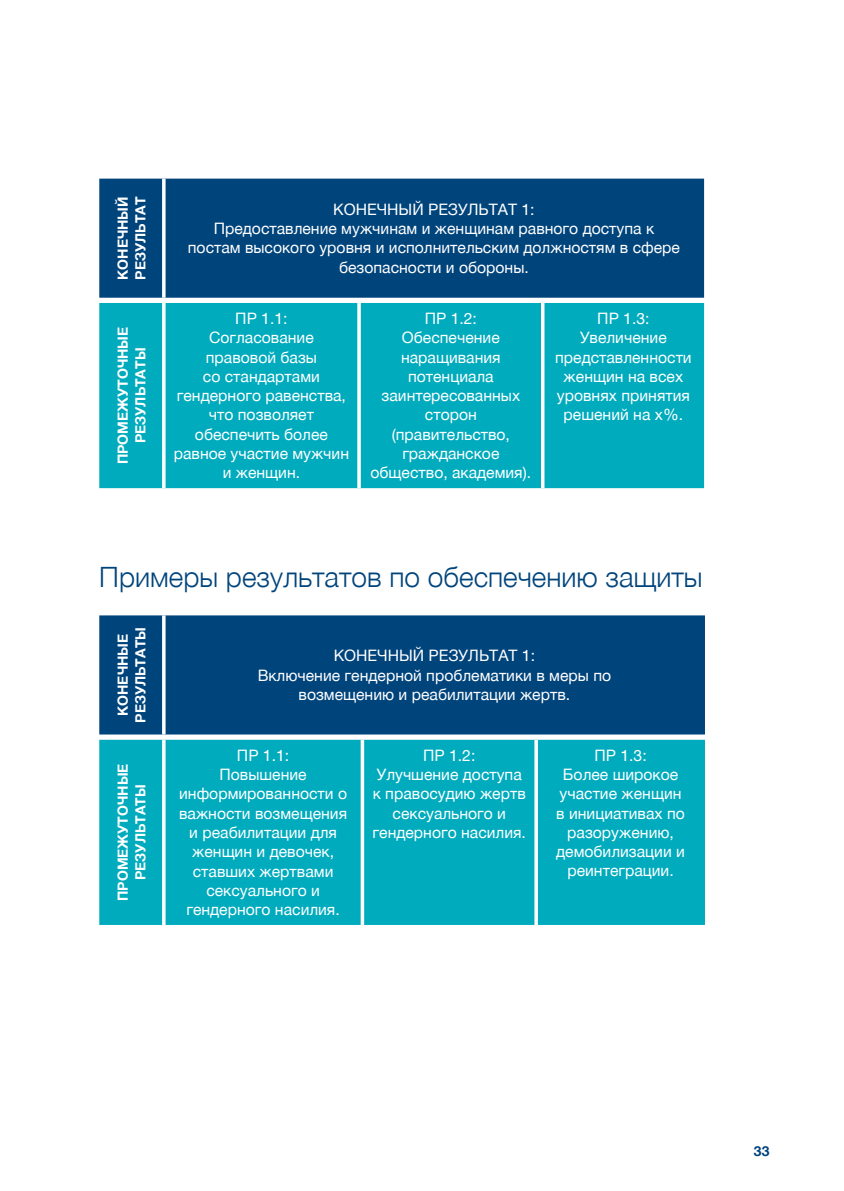
<style>
.page{position:relative;width:844px;height:1191px;background:#fff}
.page>*{position:absolute;margin:0;border:0;box-sizing:border-box;transform-origin:0 0}
.t1{font:300 28px "Helvetica Neue LTCYR";color:#00447c}
.t2{font:15.75px/19.2px "Helvetica Neue LTCYR";color:#fff;text-align:center}
.t3{font:700 14px/17.5px "Helvetica Neue LTCYR";color:#fff;text-align:center}
.t4{font:700 14px "Helvetica Neue LTCYR";color:#00447c}
</style>
<div class="page">
<div style="left:99px;top:179px;width:605px;height:119px;background:#00447c"></div>
<div style="left:99px;top:303px;width:605px;height:185px;background:#00abbd"></div>
<hr style="left:162px;top:179px;width:3px;height:119px;background:#fff">
<hr style="left:162px;top:303px;width:3px;height:185px;background:#fff">
<svg style="left:357px;top:303px;width:4px;height:185px"></svg>
<hr style="left:541px;top:303px;width:3px;height:185px;background:#fff">
<div style="left:99px;top:615px;width:605px;height:119px;background:#00447c"></div>
<div style="left:99px;top:739px;width:605px;height:186px;background:#00abbd"></div>
<hr style="left:162px;top:615px;width:3px;height:119px;background:#fff">
<hr style="left:162px;top:739px;width:3px;height:186px;background:#fff">
<svg style="left:360px;top:739px;width:4px;height:186px"></svg>
<hr style="left:534px;top:739px;width:3px;height:186px;background:#fff">
<p class="t3" style="left:114px;top:280px;width:85px;text-align:left;rotate:-90deg">КОНЕЧНЫЙ<br>РЕЗУЛЬТАТ</p>
<p class="t2" style="left:188px;top:200px;width:493px">КОНЕЧНЫЙ РЕЗУЛЬТАТ 1:<br>Предоставление мужчинам и женщинам равного доступа к постам высокого уровня и исполнительским должностям в сфере безопасности и обороны.</p>
<p class="t3" style="left:114px;top:464px;width:139px;rotate:-90deg">ПРОМЕЖУТОЧНЫЕ<br>РЕЗУЛЬТАТЫ</p>
<p class="t2" style="left:174px;top:309px;width:177px">ПР 1.1:<br>Согласование правовой базы<br>со стандартами гендерного равенства, что позволяет обеспечить более равное участие мужчин и женщин.</p>
<p class="t2" style="left:370px;top:309px;width:162px">ПР 1.2:<br>Обеспечение наращивания потенциала заинтересованных сторон (правительство, гражданское общество, академия).</p>
<p class="t2" style="left:555px;top:309px;width:138px">ПР 1.3:<br>Увеличение представленности женщин на всех уровнях принятия решений на x%.</p>
<h1 class="t1" style="left:99px;top:561px;width:604px">Примеры результатов по обеспечению защиты</h1>
<p class="t3" style="left:114px;top:723px;width:97px;rotate:-90deg">КОНЕЧНЫЕ<br>РЕЗУЛЬТАТЫ</p>
<p class="t2" style="left:257px;top:646px;width:355px">КОНЕЧНЫЙ РЕЗУЛЬТАТ 1:<br>Включение гендерной проблематики в меры по возмещению и реабилитации жертв.</p>
<p class="t3" style="left:114px;top:901px;width:139px;rotate:-90deg">ПРОМЕЖУТОЧНЫЕ<br>РЕЗУЛЬТАТЫ</p>
<p class="t2" style="left:179px;top:746px;width:169px">ПР 1.1:<br>Повышение информированности о важности возмещения и реабилитации для женщин и девочек, ставших жертвами сексуального и гендерного насилия.</p>
<p class="t2" style="left:372px;top:746px;width:155px">ПР 1.2:<br>Улучшение доступа к правосудию жертв сексуального и гендерного насилия.</p>
<p class="t2" style="left:556px;top:746px;width:130px">ПР 1.3:<br>Более широкое участие женщин в инициативах по разоружению, демобилизации и реинтеграции.</p>
<p class="t4" style="left:753px;top:1142px;width:17px">33</p>
</div>
